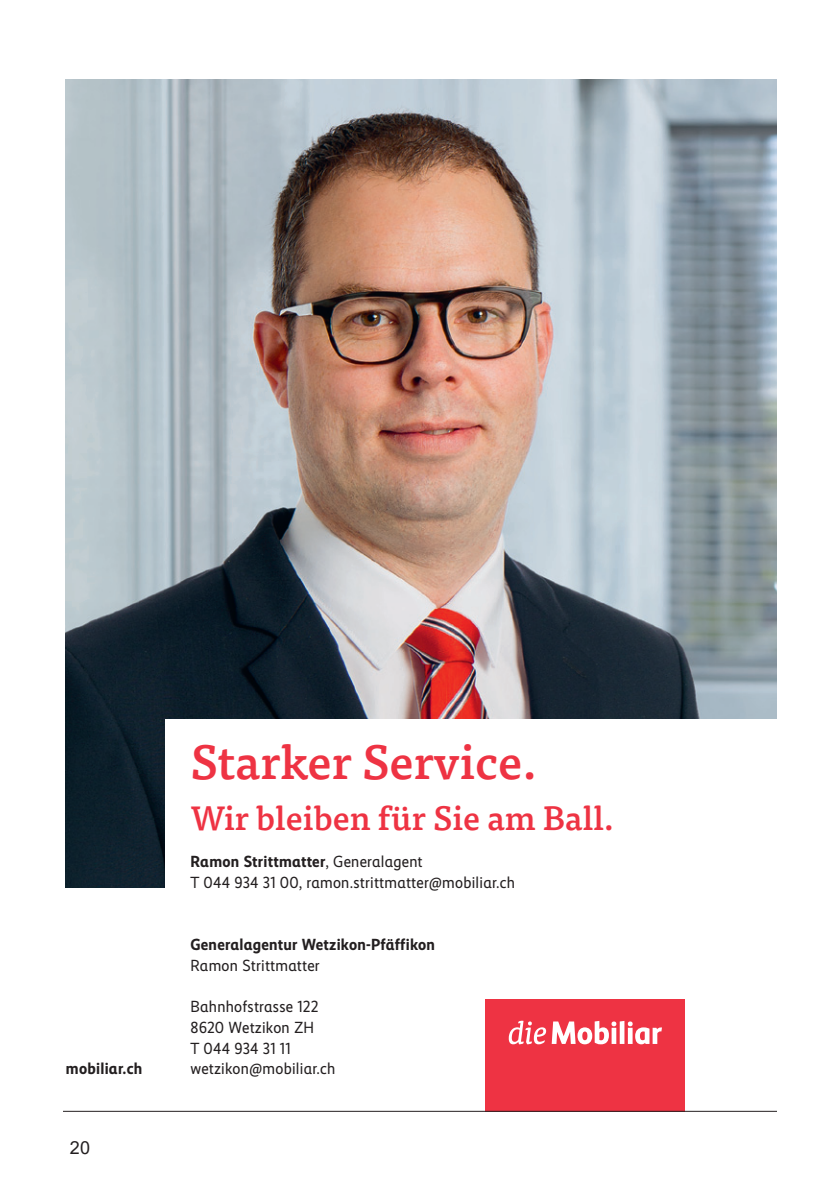
<style>
.page{position:relative;width:840px;height:1191px;background:#fff}
.page>*{position:absolute;margin:0;border:0;box-sizing:border-box;transform-origin:0 0}
.t1{font:500 47.6px "Tisa Pro";color:#ee3343}
.t2{font:500 33.4px "Tisa Pro";color:#ee3343}
.t3{font:18px "Arial";color:#231f20}
.t4{font:16.2px/20.8px "Mobiliar Realist";letter-spacing:.015em;color:#231f20}
.t5{font:700 16.2px "Mobiliar Realist";letter-spacing:.015em;color:#231f20}
.s1{font-weight:700}
</style>
<div class="page">
<img style="left:63px;top:79px;width:713px;height:1032px">
<p class="t5" style="left:66px;top:1059px;width:78px">mobiliar.ch</p>
<p class="t3" style="left:70px;top:1135px;width:22px">20</p>
<h1 class="t1" style="left:190px;top:726px;width:348px">Starker Service.</h1>
<h2 class="t2" style="left:190px;top:792px;width:425px">Wir bleiben für Sie am Ball.</h2>
<p class="t4" style="left:190px;top:851px;width:326px"><span class="s1">Ramon Strittmatter</span>, Generalagent<br>T 044 934 31 00, ramon.strittmatter@mobiliar.ch</p>
<p class="t5" style="left:190px;top:935px;width:246px">Generalagentur Wetzikon-Pfäffikon</p>
<p class="t4" style="left:190px;top:955px;width:131px">Ramon Strittmatter</p>
<p class="t4" style="left:190px;top:996px;width:146px">Bahnhofstrasse 122<br>8620 Wetzikon ZH<br>T 044 934 31 11 wetzikon@mobiliar.ch</p>
</div>
